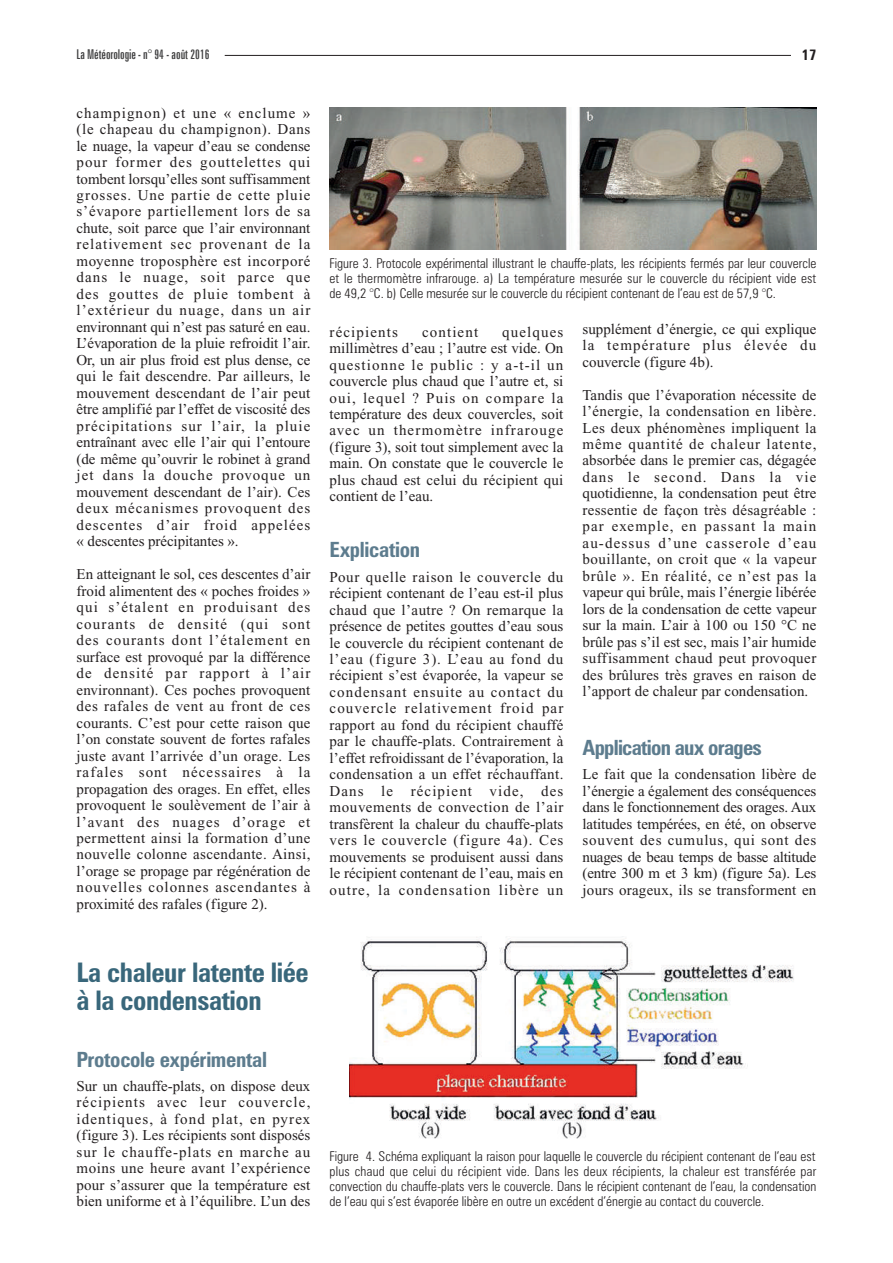
<style>
.page{position:relative;width:893px;height:1263px;background:#fff}
.page>*{position:absolute;margin:0;border:0;box-sizing:border-box;transform-origin:0 0}
.t1{font:700 condensed 27px/28.8px "Zurich BT";letter-spacing:-.015em;color:#39677b}
.t2{font:700 condensed 21px "Zurich BT";letter-spacing:-.015em;color:#5d7c8e}
.t3{font:700 condensed 21px "Zurich BT";letter-spacing:-.035em;color:#5d7c8e}
.t4{font:15px/16.5px "Times New Roman";letter-spacing:.01em;color:#231f20;text-align:justify}
.t5{font:15px "Times New Roman";letter-spacing:.075em;color:#231f20}
.t6{font:700 condensed 15px "Zurich BT";color:#231f20}
.t7{font:300 condensed 13.5px/15px "Zurich BT";color:#231f20;text-align:justify}
.t8{font:extra-condensed 13.5px "Zurich BT";letter-spacing:-.005em;color:#3e3e3f}
</style>
<div class="page">
<hr style="left:225px;top:55px;width:566px;height:1px;background:#231f20">
<img style="left:330px;top:107px;width:486px;height:142px">
<img style="left:350px;top:936px;width:444px;height:203px">
<p class="t8" style="left:77px;top:49px;width:134px">La Météorologie - n° 94 - août 2016</p>
<p class="t6" style="left:802px;top:49px;width:16px">17</p>
<p class="t4" style="left:77px;top:106px;width:235px">champignon) et une « enclume » (le chapeau du champignon). Dans le nuage, la vapeur d’eau se condense pour former des gouttelettes qui tombent lorsqu’elles sont suffisamment grosses. Une partie de cette pluie s’évapore partiellement lors de sa chute, soit parce que l’air environnant relativement sec provenant de la moyenne troposphère est incorporé dans le nuage, soit parce que des gouttes de pluie tombent à l’extérieur du nuage, dans un air environnant qui n’est pas saturé en eau.<br>L’évaporation de la pluie refroidit l’air.<br>Or, un air plus froid est plus dense, ce qui le fait descendre. Par ailleurs, le mouvement descendant de l’air peut être amplifié par l’effet de viscosité des précipitations sur l’air, la pluie entraînant avec elle l’air qui l’entoure (de même qu’ouvrir le robinet à grand jet dans la douche provoque un mouvement descendant de l’air). Ces deux mécanismes provoquent des descentes d’air froid appelées « descentes précipitantes ».</p>
<p class="t4" style="left:77px;top:567px;width:235px">En atteignant le sol, ces descentes d’air froid alimentent des « poches froides » qui s’étalent en produisant des courants de densité (qui sont des courants dont l’étalement en surface est provoqué par la différence de densité par rapport à l’air environnant). Ces poches provoquent des rafales de vent au front de ces courants. C’est pour cette raison que l’on constate souvent de fortes rafales juste avant l’arrivée d’un orage. Les rafales sont nécessaires à la propagation des orages. En effet, elles provoquent le soulèvement de l’air à l’avant des nuages d’orage et permettent ainsi la formation d’une nouvelle colonne ascendante. Ainsi, l’orage se propage par régénération de nouvelles colonnes ascendantes à proximité des rafales (figure 2).</p>
<p class="t7" style="left:330px;top:257px;width:488px">Figure 3. Protocole expérimental illustrant le chauffe-plats, les récipients fermés par leur couvercle et le thermomètre infrarouge. a) La température mesurée sur le couvercle du récipient vide est de 49,2 °C. b) Celle mesurée sur le couvercle du récipient contenant de l’eau est de 57,9 °C.</p>
<p class="t5" style="left:330px;top:326px;width:70px">récipients</p>
<p class="t5" style="left:422px;top:326px;width:58px">contient</p>
<p class="t4" style="left:583px;top:322px;width:235px">supplément d’énergie, ce qui explique la température plus élevée du couvercle (figure 4b).</p>
<p class="t4" style="left:583px;top:388px;width:235px">Tandis que l’évaporation nécessite de l’énergie, la condensation en libère.<br>Les deux phénomènes impliquent la même quantité de chaleur latente, absorbée dans le premier cas, dégagée dans le second. Dans la vie quotidienne, la condensation peut être ressentie de façon très désagréable : par exemple, en passant la main au-dessus d’une casserole d’eau bouillante, on croit que « la vapeur brûle ». En réalité, ce n’est pas la vapeur qui brûle, mais l’énergie libérée lors de la condensation de cette vapeur sur la main. L’air à 100 ou 150 °C ne brûle pas s’il est sec, mais l’air humide suffisamment chaud peut provoquer des brûlures très graves en raison de l’apport de chaleur par condensation.</p>
<p class="t4" style="left:330px;top:325px;width:235px;text-indent:173px">quelques millimètres d’eau ; l’autre est vide. On questionne le public : y a-t-il un couvercle plus chaud que l’autre et, si oui, lequel ? Puis on compare la température des deux couvercles, soit avec un thermomètre infrarouge (figure 3), soit tout simplement avec la main. On constate que le couvercle le plus chaud est celui du récipient qui contient de l’eau.</p>
<h2 class="t2" style="left:330px;top:542px;width:92px">Explication</h2>
<p class="t4" style="left:330px;top:570px;width:235px">Pour quelle raison le couvercle du récipient contenant de l’eau est-il plus chaud que l’autre ? On remarque la présence de petites gouttes d’eau sous le couvercle du récipient contenant de l’eau (figure 3). L’eau au fond du récipient s’est évaporée, la vapeur se condensant ensuite au contact du couvercle relativement froid par rapport au fond du récipient chauffé par le chauffe-plats. Contrairement à l’effet refroidissant de l’évaporation, la condensation a un effet réchauffant.<br>Dans le récipient vide, des mouvements de convection de l’air transfèrent la chaleur du chauffe-plats vers le couvercle (figure 4a). Ces mouvements se produisent aussi dans le récipient contenant de l’eau, mais en outre, la condensation libère un</p>
<h2 class="t3" style="left:583px;top:740px;width:181px">Application aux orages</h2>
<p class="t4" style="left:583px;top:767px;width:235px">Le fait que la condensation libère de l’énergie a également des conséquences dans le fonctionnement des orages. Aux latitudes tempérées, en été, on observe souvent des cumulus, qui sont des nuages de beau temps de basse altitude (entre 300 m et 3 km) (figure 5a). Les jours orageux, ils se transforment en</p>
<h1 class="t1" style="left:77px;top:960px;width:234px">La chaleur latente liée à la condensation</h1>
<h2 class="t2" style="left:77px;top:1052px;width:192px">Protocole expérimental</h2>
<p class="t4" style="left:77px;top:1079px;width:235px">Sur un chauffe-plats, on dispose deux récipients avec leur couvercle, identiques, à fond plat, en pyrex (figure 3). Les récipients sont disposés sur le chauffe-plats en marche au moins une heure avant l’expérience pour s’assurer que la température est bien uniforme et à l’équilibre. L’un des</p>
<p class="t7" style="left:330px;top:1149px;width:488px">Figure 4. Schéma expliquant la raison pour laquelle le couvercle du récipient contenant de l’eau est plus chaud que celui du récipient vide. Dans les deux récipients, la chaleur est transférée par convection du chauffe-plats vers le couvercle. Dans le récipient contenant de l’eau, la condensation de l’eau qui s’est évaporée libère en outre un excédent d’énergie au contact du couvercle.</p>
</div>
